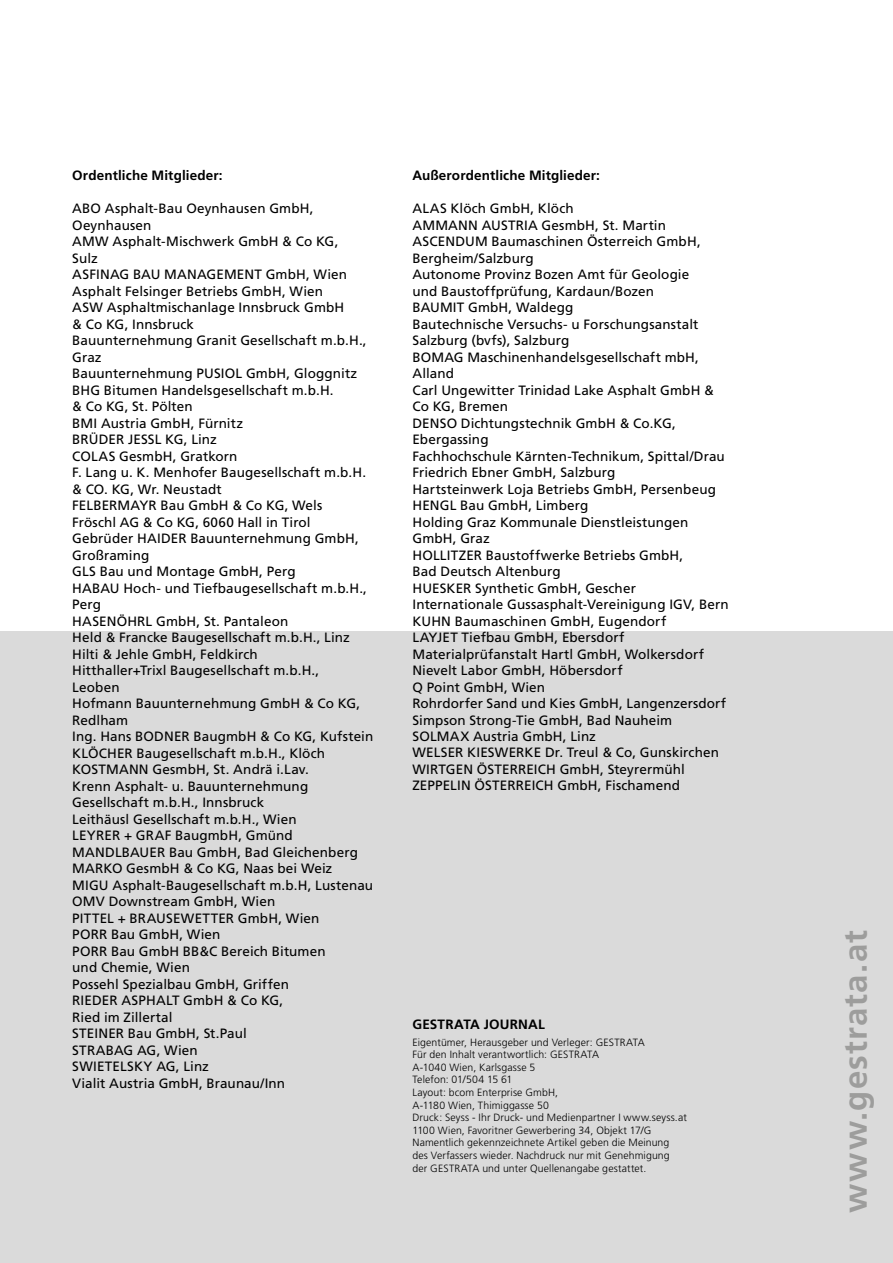
<style>
.page{position:relative;width:893px;height:1263px;background:#fff}
.page>*{position:absolute;margin:0;border:0;box-sizing:border-box;transform-origin:0 0}
.t1{font:700 33px "Frutiger LT Std";letter-spacing:.035em;color:#9d9d9c}
.t2{font:13.5px/16.5px "Frutiger LT Std";letter-spacing:.01em;color:#000}
.t3{font:700 13.5px "Frutiger LT Std";letter-spacing:.01em;color:#000}
.t4{font:300 10.5px/12.6px "Frutiger LT Std";letter-spacing:.01em;color:#000}
</style>
<div class="page">
<div style="left:0;top:631px;width:893px;height:632px;background:#dadada"></div>
<p class="t3" style="left:72px;top:168px;width:152px">Ordentliche Mitglieder:</p>
<p class="t2" style="left:72px;top:201px;width:303px">ABO Asphalt-Bau Oeynhausen GmbH,<br>Oeynhausen<br>AMW Asphalt-Mischwerk GmbH &amp; Co KG,<br>Sulz<br>ASFINAG BAU MANAGEMENT GmbH, Wien<br>Asphalt Felsinger Betriebs GmbH, Wien<br>ASW Asphaltmischanlage Innsbruck GmbH<br>&amp; Co KG, Innsbruck<br>Bauunternehmung Granit Gesellschaft m.b.H.,<br>Graz<br>Bauunternehmung PUSIOL GmbH, Gloggnitz<br>BHG Bitumen Handelsgesellschaft m.b.H.<br>&amp; Co KG, St. Pölten<br>BMI Austria GmbH, Fürnitz<br>BRÜDER JESSL KG, Linz<br>COLAS GesmbH, Gratkorn<br>F. Lang u. K. Menhofer Baugesellschaft m.b.H. &amp; CO. KG, Wr. Neustadt<br>FELBERMAYR Bau GmbH &amp; Co KG, Wels<br>Fröschl AG &amp; Co KG, 6060 Hall in Tirol<br>Gebrüder HAIDER Bauunternehmung GmbH,<br>Großraming<br>GLS Bau und Montage GmbH, Perg<br>HABAU Hoch- und Tiefbaugesellschaft m.b.H.,<br>Perg<br>HASENÖHRL GmbH, St. Pantaleon<br>Held &amp; Francke Baugesellschaft m.b.H., Linz<br>Hilti &amp; Jehle GmbH, Feldkirch<br>Hitthaller+Trixl Baugesellschaft m.b.H.,<br>Leoben<br>Hofmann Bauunternehmung GmbH &amp; Co KG,<br>Redlham<br>Ing. Hans BODNER BaugmbH &amp; Co KG, Kufstein<br>KLÖCHER Baugesellschaft m.b.H., Klöch<br>KOSTMANN GesmbH, St. Andrä i.Lav.<br>Krenn Asphalt- u. Bauunternehmung<br>Gesellschaft m.b.H., Innsbruck<br>Leithäusl Gesellschaft m.b.H., Wien<br>LEYRER + GRAF BaugmbH, Gmünd<br>MANDLBAUER Bau GmbH, Bad Gleichenberg<br>MARKO GesmbH &amp; Co KG, Naas bei Weiz<br>MIGU Asphalt-Baugesellschaft m.b.H, Lustenau<br>OMV Downstream GmbH, Wien<br>PITTEL + BRAUSEWETTER GmbH, Wien<br>PORR Bau GmbH, Wien<br>PORR Bau GmbH BB&amp;C Bereich Bitumen<br>und Chemie, Wien<br>Possehl Spezialbau GmbH, Griffen<br>RIEDER ASPHALT GmbH &amp; Co KG,<br>Ried im Zillertal<br>STEINER Bau GmbH, St.Paul<br>STRABAG AG, Wien<br>SWIETELSKY AG, Linz<br>Vialit Austria GmbH, Braunau/Inn</p>
<p class="t3" style="left:412px;top:168px;width:189px">Außerordentliche Mitglieder:</p>
<p class="t2" style="left:412px;top:200px;width:318px">ALAS Klöch GmbH, Klöch<br>AMMANN AUSTRIA GesmbH, St. Martin ASCENDUM Baumaschinen Österreich GmbH, Bergheim/Salzburg<br>Autonome Provinz Bozen Amt für Geologie<br>und Baustoffprüfung, Kardaun/Bozen<br>BAUMIT GmbH, Waldegg<br>Bautechnische Versuchs- u Forschungsanstalt Salzburg (bvfs), Salzburg<br>BOMAG Maschinenhandelsgesellschaft mbH, Alland<br>Carl Ungewitter Trinidad Lake Asphalt GmbH &amp; Co KG, Bremen<br>DENSO Dichtungstechnik GmbH &amp; Co.KG, Ebergassing<br>Fachhochschule Kärnten-Technikum, Spittal/Drau Friedrich Ebner GmbH, Salzburg<br>Hartsteinwerk Loja Betriebs GmbH, Persenbeug HENGL Bau GmbH, Limberg<br>Holding Graz Kommunale Dienstleistungen GmbH, Graz<br>HOLLITZER Baustoffwerke Betriebs GmbH,<br>Bad Deutsch Altenburg<br>HUESKER Synthetic GmbH, Gescher Internationale Gussasphalt-Vereinigung IGV, Bern KUHN Baumaschinen GmbH, Eugendorf<br>LAYJET Tiefbau GmbH, Ebersdorf Materialprüfanstalt Hartl GmbH, Wolkersdorf Nievelt Labor GmbH, Höbersdorf<br>Q Point GmbH, Wien<br>Rohrdorfer Sand und Kies GmbH, Langenzersdorf Simpson Strong-Tie GmbH, Bad Nauheim SOLMAX Austria GmbH, Linz<br>WELSER KIESWERKE Dr. Treul &amp; Co, Gunskirchen WIRTGEN ÖSTERREICH GmbH, Steyrermühl ZEPPELIN ÖSTERREICH GmbH, Fischamend</p>
<p class="t3" style="left:412px;top:1017px;width:134px">GESTRATA JOURNAL</p>
<p class="t4" style="left:412px;top:1036px;width:276px">Eigentümer, Herausgeber und Verleger: GESTRATA<br>Für den Inhalt verantwortlich: GESTRATA<br>A-1040 Wien, Karlsgasse 5<br>Telefon: 01/504 15 61<br>Layout: bcom Enterprise GmbH,<br>A-1180 Wien, Thimiggasse 50<br>Druck: Seyss - Ihr Druck- und Medienpartner I www.seyss.at 1100 Wien, Favoritner Gewerbering 34, Objekt 17/G Namentlich gekennzeichnete Artikel geben die Meinung des Verfassers wieder. Nachdruck nur mit Genehmigung der GESTRATA und unter Quellenangabe gestattet.</p>
<h1 class="t1" style="left:838px;top:1213px;width:284px;rotate:-90deg">www.gestrata.at</h1>
</div>
